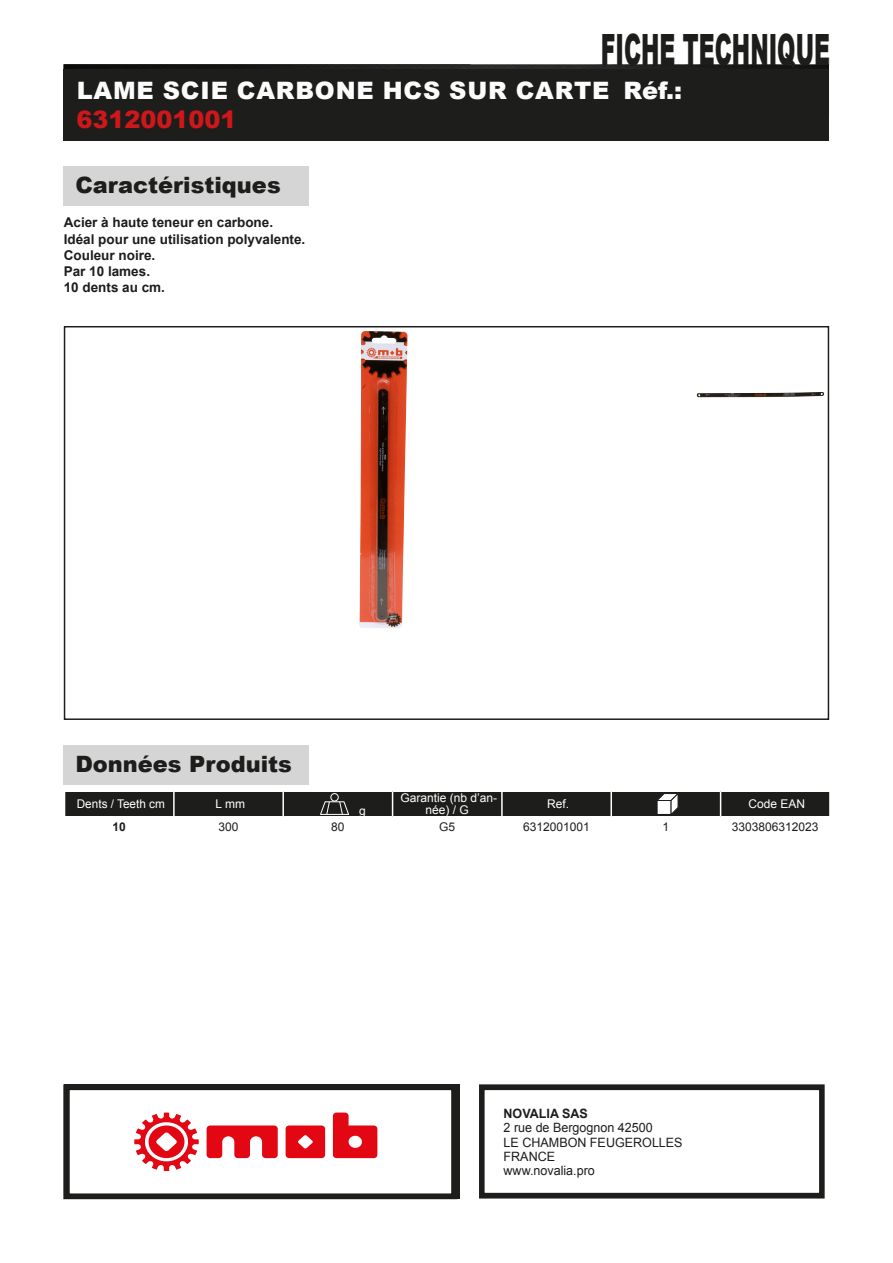
<style>
.page{position:relative;width:893px;height:1263px;background:#fff}
.page>*{position:absolute;margin:0;border:0;box-sizing:border-box;transform-origin:0 0}
.t1{font:900 43.2px "Arial";color:#1d1d1b;scale:.51 1}
.t2{font:900 24px "Arial";letter-spacing:.035em;color:#fcfcfc}
.t3{font:900 24px "Arial";color:#cd171a}
.t4{font:900 22.5px "Arial";color:#1d1d1b}
.t5{font:700 13.5px/16.2px "Arial";color:#1d1d1b}
.t6{font:12.9px/14.2px "Arial";color:#1d1d1b}
.t7{font:700 12.9px "Arial";color:#1d1d1b}
.t8{font:12px/12px "Arial";color:#fff;text-align:center}
.t9{font:12px "Arial";color:#1d1d1b}
.t10{font:700 12px "Arial";color:#1d1d1b}
</style>
<div class="page">
<img style="left:64px;top:64px;width:765px;height:5px">
<div style="left:64px;top:69px;width:765px;height:72px;background:#1d1d1b"></div>
<div style="left:479px;top:1084px;width:346px;height:114px;border:6px solid #1d1d1b"></div>
<div style="left:64px;top:166px;width:245px;height:40px;background:#d5d5d5"></div>
<div style="left:64px;top:326px;width:765px;height:394px;border:2px solid #1d1d1b"></div>
<div style="left:64px;top:745px;width:245px;height:39px;background:#d5d5d5"></div>
<svg style="left:65px;top:791px;width:765px;height:26px;background:#353534"></svg>
<img style="left:359px;top:331px;width:48px;height:298px">
<img style="left:697px;top:392px;width:127px;height:6px">
<div style="left:64px;top:1084px;width:393px;height:115px;border:6px solid #1d1d1b"></div>
<svg style="left:207px;top:1125px;width:71px;height:33px"></svg>
<svg style="left:286px;top:1125px;width:39px;height:33px"></svg>
<svg style="left:134px;top:1112px;width:65px;height:59px"></svg>
<svg style="left:333px;top:1112px;width:44px;height:46px"></svg>
<h1 class="t1" style="left:601px;top:18px;width:451px">FICHE TECHNIQUE</h1>
<h2 class="t2" style="left:77px;top:73px;width:607px">LAME SCIE CARBONE HCS SUR CARTE Réf.:</h2>
<h2 class="t3" style="left:76px;top:102px;width:162px">6312001001</h2>
<h3 class="t4" style="left:75px;top:168px;width:207px">Caractéristiques</h3>
<p class="t5" style="left:64px;top:215px;width:243px">Acier à haute teneur en carbone.<br>Idéal pour une utilisation polyvalente.<br>Couleur noire.<br>Par 10 lames.<br>10 dents au cm.</p>
<h3 class="t4" style="left:75px;top:747px;width:218px">Données Produits</h3>
<p class="t8" style="left:77px;top:798px;width:90px">Dents / Teeth cm</p>
<p class="t8" style="left:215px;top:798px;width:31px">L mm</p>
<p class="t8" style="left:359px;top:804px;width:8px">g</p>
<p class="t8" style="left:401px;top:792px;width:98px">Garantie (nb d’an&shy;née) / G</p>
<p class="t8" style="left:547px;top:798px;width:24px">Ref.</p>
<p class="t8" style="left:749px;top:798px;width:58px">Code EAN</p>
<p class="t10" style="left:113px;top:819px;width:15px">10</p>
<p class="t9" style="left:219px;top:819px;width:22px">300</p>
<p class="t9" style="left:331px;top:819px;width:15px">80</p>
<p class="t9" style="left:439px;top:819px;width:18px">G5</p>
<p class="t9" style="left:523px;top:819px;width:68px">6312001001</p>
<p class="t9" style="left:663px;top:819px;width:8px">1</p>
<p class="t9" style="left:732px;top:819px;width:88px">3303806312023</p>
<p class="t7" style="left:504px;top:1105px;width:86px">NOVALIA SAS</p>
<p class="t6" style="left:504px;top:1121px;width:181px">2 rue de Bergognon 42500<br>LE CHAMBON FEUGEROLLES<br>FRANCE<br>www.novalia.pro</p>
</div>
